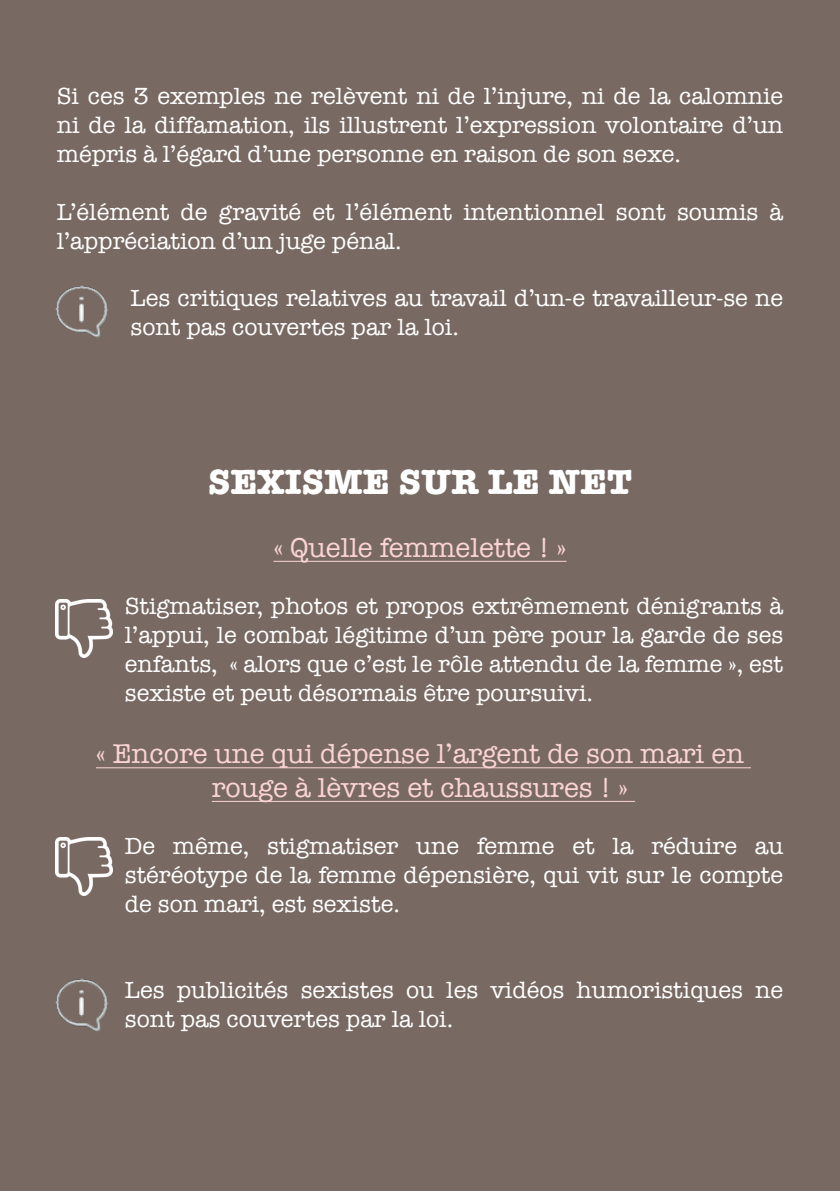
<style>
.page{position:relative;width:840px;height:1191px;background:#fff}
.page>*{position:absolute;margin:0;border:0;box-sizing:border-box;transform-origin:0 0}
.t1{font:700 36px "American Typewriter";color:#fff}
.t2{font:28px/33.6px "American Typewriter";color:#fbd4d5;text-align:center}
.t3{font:24px/28.8px "American Typewriter";color:#fff;text-align:justify}
</style>
<div class="page">
<div style="left:0;top:0;width:839px;height:1191px;background:#786a62"></div>
<hr style="left:273px;top:561px;width:293px;height:1px;background:#fbd4d5">
<hr style="left:96px;top:767px;width:654px;height:1px;background:#fbd4d5">
<hr style="left:212px;top:801px;width:422px;height:1px;background:#fbd4d5">
<img style="left:55px;top:599px;width:58px;height:58px">
<img style="left:55px;top:837px;width:58px;height:58px">
<hr style="left:839px;top:0;width:1px;height:1191px;background:#786a62">
<img style="left:55px;top:285px;width:53px;height:53px">
<img style="left:55px;top:978px;width:53px;height:54px">
<p class="t3" style="left:57px;top:81px;width:727px">Si ces 3 exemples ne relèvent ni de l’injure, ni de la calomnie ni de la diffamation, ils illustrent l’expression volontaire d’un mépris à l’égard d’une personne en raison de son sexe.</p>
<p class="t3" style="left:57px;top:196px;width:727px">L’élément de gravité et l’élément intentionnel sont soumis à l’appréciation d’un juge pénal.</p>
<p class="t3" style="left:130px;top:283px;width:653px">Les critiques relatives au travail d’un-e travailleur-se ne sont pas couvertes par la loi.</p>
<p class="t1" style="left:208px;top:451px;width:425px">SEXISME SUR LE NET</p>
<p class="t2" style="left:273px;top:529px;width:294px">« Quelle femmelette ! »</p>
<p class="t3" style="left:125px;top:591px;width:659px">Stigmatiser, photos et propos extrêmement dénigrants à l’appui, le combat légitime d’un père pour la garde de ses enfants, « alors que c’est le rôle attendu de la femme », est sexiste et peut désormais être poursuivi.</p>
<p class="t2" style="left:96px;top:736px;width:649px">« Encore une qui dépense l’argent de son mari en rouge à lèvres et chaussures ! »</p>
<p class="t3" style="left:125px;top:831px;width:659px">De même, stigmatiser une femme et la réduire au stéréotype de la femme dépensière, qui vit sur le compte de son mari, est sexiste.</p>
<p class="t3" style="left:125px;top:975px;width:659px">Les publicités sexistes ou les vidéos humoristiques ne sont pas couvertes par la loi.</p>
</div>
